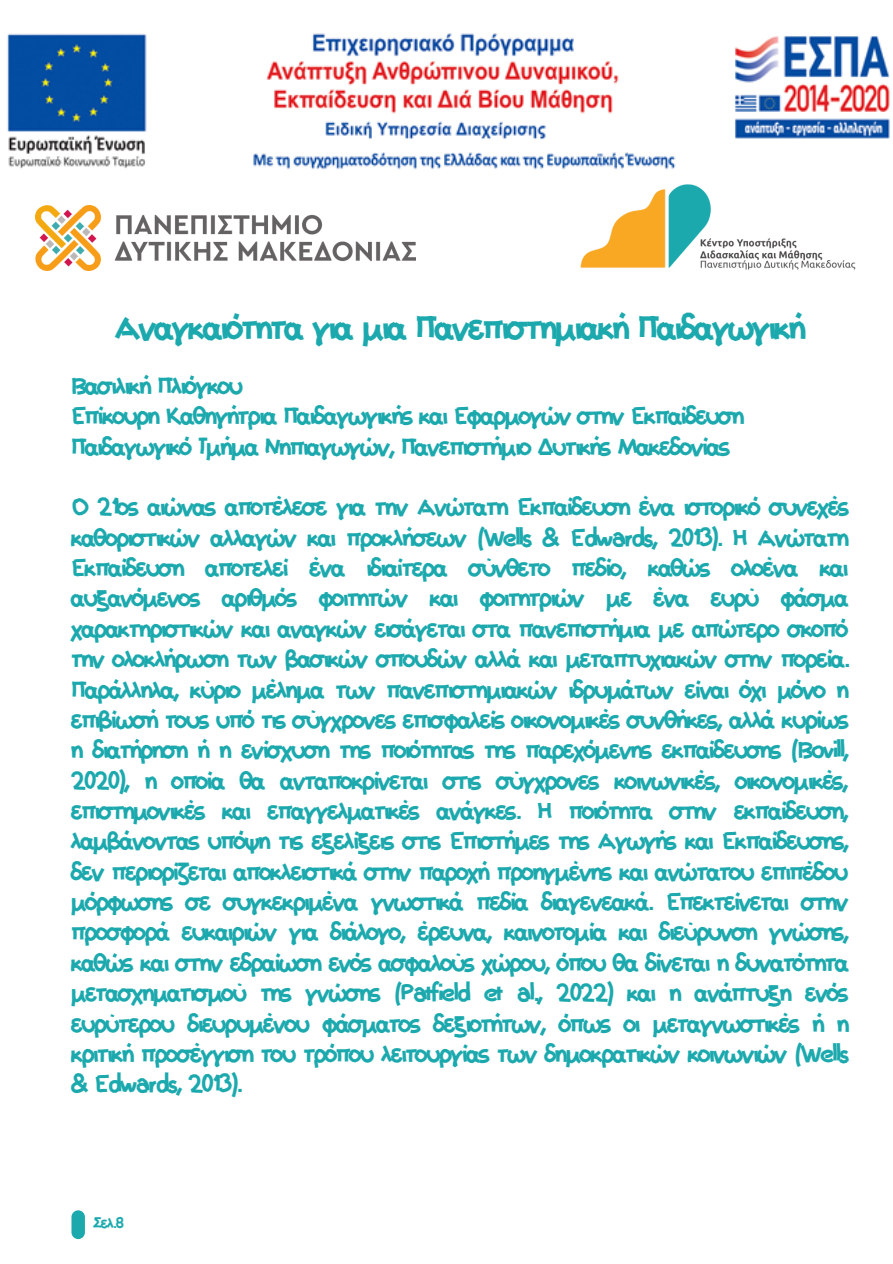
<style>
.page{position:relative;width:893px;height:1264px;background:#fff}
.page>*{position:absolute;margin:0;border:0;box-sizing:border-box;transform-origin:0 0}
.t1{font:34.5px "Aka Acid GR Collage";color:#1ca9ae}
.t2{font:24.75px/30.3px "Aka Acid GR Collage";color:#1ca9ae;text-align:justify}
.t3{font:15px "Aka Acid GR Collage";color:#1ca9ae}
</style>
<div class="page">
<div style="left:71px;top:1210px;width:14px;height:28px;background:#1ca9ae;border-radius:7px"></div>
<img style="left:580px;top:184px;width:276px;height:86px">
<img style="left:35px;top:205px;width:380px;height:66px">
<img style="left:7px;top:33px;width:883px;height:137px">
<p class="t1" style="left:115px;top:309px;width:690px">Αναγκαιότητα για μια Πανεπιστημιακή Παιδαγωγική</p>
<p class="t2" style="left:71px;top:372px;width:172px">Βασιλική Πλιόγκου</p>
<p class="t2" style="left:71px;top:403px;width:673px">Επίκουρη Καθηγήτρια Παιδαγωγικής και Εφαρμογών στην Εκπαίδευση</p>
<p class="t2" style="left:71px;top:433px;width:659px">Παιδαγωγικό Τμήμα Νηπιαγωγών, Πανεπιστήμιο Δυτικής Μακεδονίας</p>
<p class="t2" style="left:71px;top:494px;width:778px">Ο 21ος αιώνας αποτέλεσε για την Ανώτατη Εκπαίδευση ένα ιστορικό συνεχές καθοριστικών αλλαγών και προκλήσεων (Wells &amp; Edwards, 2013). Η Ανώτατη Εκπαίδευση αποτελεί ένα ιδιαίτερα σύνθετο πεδίο, καθώς ολοένα και αυξανόμενος αριθμός φοιτητών και φοιτητριών με ένα ευρύ φάσμα χαρακτηριστικών και αναγκών εισάγεται στα πανεπιστήμια με απώτερο σκοπό την ολοκλήρωση των βασικών σπουδών αλλά και μεταπτυχιακών στην πορεία.<br>Παράλληλα, κύριο μέλημα των πανεπιστημιακών ιδρυμάτων είναι όχι μόνο η επιβίωσή τους υπό τις σύγχρονες επισφαλείς οικονομικές συνθήκες, αλλά κυρίως η διατήρηση ή η ενίσχυση της ποιότητας της παρεχόμενης εκπαίδευσης (Bovill, 2020), η οποία θα ανταποκρίνεται στις σύγχρονες κοινωνικές, οικονομικές, επιστημονικές και επαγγελματικές ανάγκες. Η ποιότητα στην εκπαίδευση, λαμβάνοντας υπόψη τις εξελίξεις στις Επιστήμες της Αγωγής και Εκπαίδευσης, δεν περιορίζεται αποκλειστικά στην παροχή προηγμένης και ανώτατου επιπέδου μόρφωσης σε συγκεκριμένα γνωστικά πεδία διαγενεακά. Επεκτείνεται στην προσφορά ευκαιριών για διάλογο, έρευνα, καινοτομία και διεύρυνση γνώσης, καθώς και στην εδραίωση ενός ασφαλούς χώρου, όπου θα δίνεται η δυνατότητα μετασχηματισμού της γνώσης (Patfield et al., 2022) και η ανάπτυξη ενός ευρύτερου διευρυμένου φάσματος δεξιοτήτων, όπως οι μεταγνωστικές ή η κριτική προσέγγιση του τρόπου λειτουργίας των δημοκρατικών κοινωνιών (Wells &amp; Edwards, 2013).</p>
<p class="t3" style="left:94px;top:1214px;width:31px">Σελ.8</p>
</div>
